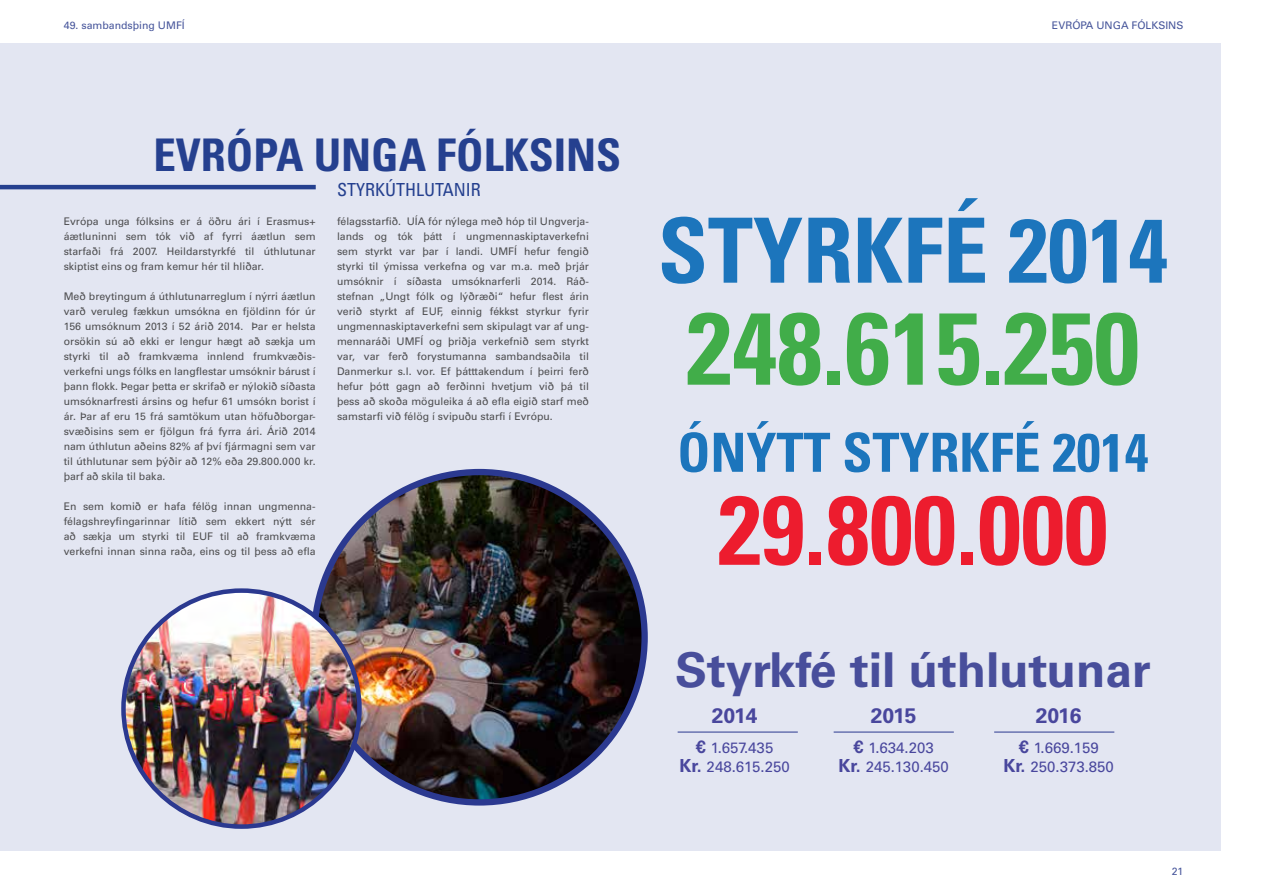
<style>
.page{position:relative;width:1263px;height:893px;background:#fff}
.page>*{position:absolute;margin:0;border:0;box-sizing:border-box;transform-origin:0 0}
.t1{font:700 condensed 102px "Univers LT Std";color:#41ad49}
.t2{font:700 condensed 97.5px "Univers LT Std";color:#ed1c2e}
.t3{font:700 condensed 90px "Univers LT Std";color:#1c75bc}
.t4{font:700 condensed 54px "Univers LT Std";color:#1c75bc}
.t5{font:700 48px "Univers LT Std";color:#484e9b}
.t6{font:700 condensed 45px "Univers LT Std";color:#25408f}
.t7{font:700 21px "Univers LT Std";color:#49479d}
.t8{font:condensed 18px "Univers LT Std";color:#25408f}
.t9{font:15px "Univers LT Std";color:#49479d}
.t10{font:10.5px/15px "Univers LT Std";color:#4d4d4f;text-align:justify}
.t11{font:10.5px "Univers LT Std";color:#45549a}
.s1{font-weight:700;font-size:18px}
</style>
<div class="page">
<div style="left:0;top:43px;width:1220px;height:807px;background:#e3e6f2"></div>
<hr style="left:0;top:185px;width:316px;height:4px;background:#25408f">
<hr style="left:678px;top:732px;width:120px;height:1px;background:#2b3990">
<hr style="left:834px;top:732px;width:120px;height:1px;background:#2b3990">
<hr style="left:994px;top:732px;width:120px;height:1px;background:#2b3990">
<img style="left:314px;top:472px;width:331px;height:330px;border-radius:165px">
<img style="left:123px;top:591px;width:236px;height:236px;border-radius:118px">
<p class="t11" style="left:64px;top:19px;width:122px">49. sambandsþing UMFÍ</p>
<p class="t11" style="left:1052px;top:19px;width:133px">EVRÓPA UNGA FÓLKSINS</p>
<h3 class="t6" style="left:153px;top:127px;width:469px">EVRÓPA UNGA FÓLKSINS</h3>
<h3 class="t8" style="left:337px;top:179px;width:145px">STYRKÚTHLUTANIR</h3>
<p class="t10" style="left:64px;top:214px;width:253px">Evrópa unga fólksins er á öðru ári í Erasmus+ áætluninni sem tók við af fyrri áætlun sem starfaði frá 2007. Heildarstyrkfé til úthlutunar skiptist eins og fram kemur hér til hliðar.</p>
<p class="t10" style="left:64px;top:289px;width:253px">Með breytingum á úthlutunarreglum í nýrri áætlun varð veruleg fækkun umsókna en fjöldinn fór úr 156 umsóknum 2013 í 52 árið 2014. Þar er helsta orsökin sú að ekki er lengur hægt að sækja um styrki til að framkvæma innlend frumkvæðis&shy;verkefni ungs fólks en langflestar umsóknir bárust í þann flokk. Þegar þetta er skrifað er nýlokið síðasta umsóknarfresti ársins og hefur 61 umsókn borist í ár. Þar af eru 15 frá samtökum utan höfuðborgar&shy;svæðisins sem er fjölgun frá fyrra ári. Árið 2014 nam úthlutun aðeins 82% af því fjármagni sem var til úthlutunar sem þýðir að 12% eða 29.800.000 kr. þarf að skila til baka.</p>
<p class="t10" style="left:64px;top:499px;width:253px">En sem komið er hafa félög innan ungmenna&shy;félagshreyfingarinnar lítið sem ekkert nýtt sér að sækja um styrki til EUF til að framkvæma verkefni innan sinna raða, eins og til þess að efla</p>
<p class="t10" style="left:337px;top:214px;width:253px">félagsstarfið. UÍA fór nýlega með hóp til Ungverja&shy;lands og tók þátt í ungmennaskiptaverkefni sem styrkt var þar í landi. UMFÍ hefur fengið styrki til ýmissa verkefna og var m.a. með þrjár umsóknir í síðasta umsóknarferli 2014. Ráð&shy;stefnan „Ungt fólk og lýðræði“ hefur flest árin verið styrkt af EUF, einnig fékkst styrkur fyrir ungmennaskiptaverkefni sem skipulagt var af ung&shy;mennaráði UMFÍ og þriðja verkefnið sem styrkt var, var ferð forystumanna sambandsaðila til Danmerkur s.l. vor. Ef þátttakendum í þeirri ferð hefur þótt gagn að ferðinni hvetjum við þá til þess að skoða möguleika á að efla eigið starf með samstarfi við félög í svipuðu starfi í Evrópu.</p>
<h3 class="t3" style="left:658px;top:195px;width:511px">STYRKFÉ 2014</h3>
<h1 class="t1" style="left:686px;top:286px;width:454px">248.615.250</h1>
<h3 class="t4" style="left:677px;top:419px;width:472px">ÓNÝTT STYRKFÉ 2014</h3>
<h2 class="t2" style="left:718px;top:470px;width:391px">29.800.000</h2>
<h3 class="t5" style="left:675px;top:642px;width:477px">Styrkfé til úthlutunar</h3>
<h3 class="t7" style="left:712px;top:703px;width:47px">2014</h3>
<h3 class="t7" style="left:871px;top:703px;width:47px">2015</h3>
<h3 class="t7" style="left:1036px;top:703px;width:47px">2016</h3>
<h3 class="t9" style="left:696px;top:738px;width:79px"><span class="s1">€</span> 1.657.435</h3>
<h3 class="t9" style="left:853px;top:738px;width:82px"><span class="s1">€</span> 1.634.203</h3>
<h3 class="t9" style="left:1019px;top:738px;width:81px"><span class="s1">€</span> 1.669.159</h3>
<h3 class="t9" style="left:679px;top:758px;width:112px"><span class="s1">Kr.</span> 248.615.250</h3>
<h3 class="t9" style="left:838px;top:758px;width:112px"><span class="s1">Kr.</span> 245.130.450</h3>
<h3 class="t9" style="left:1003px;top:758px;width:112px"><span class="s1">Kr.</span> 250.373.850</h3>
<p class="t11" style="left:1172px;top:865px;width:13px">21</p>
</div>
